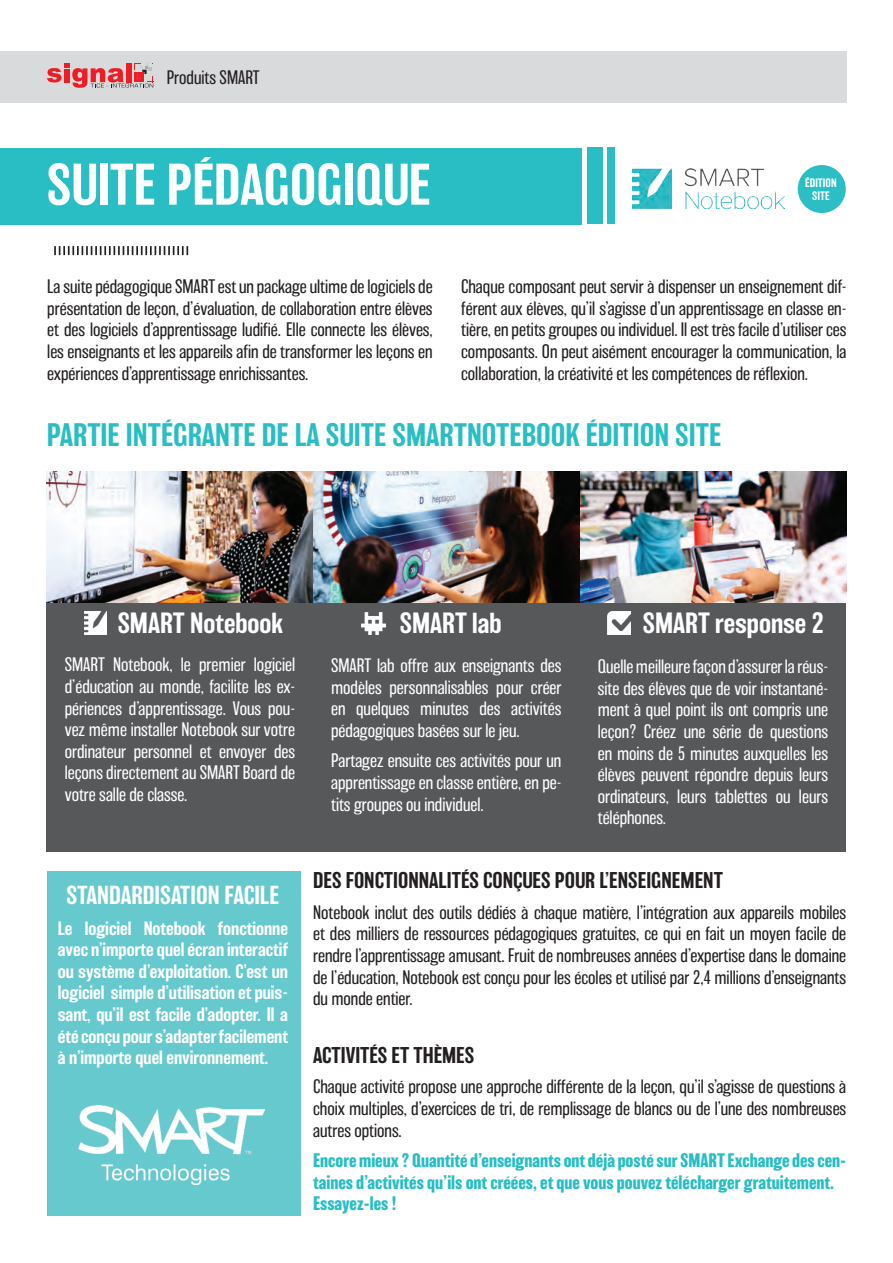
<style>
.page{position:relative;width:893px;height:1263px;background:#fff}
.page>*{position:absolute;margin:0;border:0;box-sizing:border-box;transform-origin:0 0}
.t1{font:500 54px "Balboa";color:#fff}
.Proposal{font:500 30px "Balboa";color:#28bec4}
.Text{font:500 27px "Balboa";color:#fff}
.Proposal-2{font:500 24px "Balboa";color:#fff}
.Titre{font:500 21px "Balboa";color:#231f20}
.Titre-2{font:200 18px/21.6px "Balboa";color:#231f20;text-align:justify}
.Proposal-3{font:200 18px/21.6px "Balboa";color:#fff;text-align:justify}
.Proposal-4{font:500 18px/21.6px "Balboa";color:#fff;text-align:justify}
.Titre-3{font:700 18px/21.6px "Balboa";color:#28bec4}
.Proposal-5{font:500 11.25px "Balboa";color:#fff}
</style>
<div class="page">
<div style="left:47px;top:871px;width:253px;height:345px;background:#66c9ce"></div>
<div style="left:47px;top:592px;width:799px;height:260px;background:#57585a"></div>
<img style="left:79px;top:1105px;width:185px;height:79px">
<div style="left:0;top:51px;width:846px;height:52px;background:#d9dadc"></div>
<hr style="left:892px;top:51px;width:1px;height:52px;background:#d9dadc">
<div style="left:0;top:148px;width:581px;height:76px;background:#28bec4"></div>
<div style="left:587px;top:148px;width:16px;height:76px;background:#28bec3"></div>
<div style="left:607px;top:148px;width:8px;height:76px;background:#28bec3"></div>
<svg style="left:54px;top:246px;width:134px;height:9px"></svg>
<svg style="left:47px;top:63px;width:107px;height:25px"></svg>
<img style="left:633px;top:168px;width:151px;height:41px">
<div style="left:798px;top:165px;width:48px;height:48px;background:#2bbec4;border-radius:50%"></div>
<img style="left:47px;top:471px;width:799px;height:131px">
<img style="left:362px;top:612px;width:24px;height:23px">
<img style="left:84px;top:612px;width:22px;height:23px">
<img style="left:607px;top:612px;width:23px;height:23px">
<p class="Titre-2" style="left:167px;top:67px;width:94px">Produits SMART</p>
<p class="t1" style="left:47px;top:155px;width:386px">SUITE PÉDAGOGIQUE</p>
<p class="Proposal-5" style="left:805px;top:176px;width:33px">ÉDITION</p>
<p class="Proposal-5" style="left:812px;top:190px;width:19px">SITE</p>
<p class="Titre-2" style="left:47px;top:276px;width:387px">La suite pédagogique SMART est un package ultime de logiciels de présentation de leçon, d’évaluation, de collaboration entre élèves et des logiciels d’apprentissage ludifié. Elle connecte les élèves, les enseignants et les appareils afin de transformer les leçons en expériences d’apprentissage enrichissantes.</p>
<p class="Titre-2" style="left:461px;top:276px;width:387px">Chaque composant peut servir à dispenser un enseignement dif&shy;férent aux élèves, qu’il s’agisse d’un apprentissage en classe en&shy;tière, en petits groupes ou individuel. Il est très facile d’utiliser ces composants. On peut aisément encourager la communication, la collaboration, la créativité et les compétences de réflexion.</p>
<p class="Proposal" style="left:47px;top:418px;width:676px">PARTIE INTÉGRANTE DE LA SUITE SMARTNOTEBOOK ÉDITION SITE</p>
<p class="Text" style="left:118px;top:608px;width:167px">SMART Notebook</p>
<p class="Text" style="left:400px;top:608px;width:103px">SMART lab</p>
<p class="Text" style="left:643px;top:608px;width:183px">SMART response 2</p>
<p class="Proposal-3" style="left:65px;top:654px;width:232px">SMART Notebook, le premier logiciel d’éducation au monde, facilite les ex&shy;périences d’apprentissage. Vous pou&shy;vez même installer Notebook sur votre ordinateur personnel et envoyer des leçons directement au SMART Board de votre salle de classe.</p>
<p class="Proposal-3" style="left:331px;top:655px;width:232px">SMART lab offre aux enseignants des modèles personnalisables pour créer en quelques minutes des activités pédagogiques basées sur le jeu.</p>
<p class="Proposal-3" style="left:331px;top:750px;width:232px">Partagez ensuite ces activités pour un apprentissage en classe entière, en pe&shy;tits groupes ou individuel.</p>
<p class="Proposal-3" style="left:598px;top:656px;width:232px">Quelle meilleure façon d’assurer la réus&shy;site des élèves que de voir instantané&shy;ment à quel point ils ont compris une leçon? Créez une série de questions en moins de 5 minutes auxquelles les élèves peuvent répondre depuis leurs ordinateurs, leurs tablettes ou leurs téléphones.</p>
<p class="Proposal-2" style="left:67px;top:882px;width:214px">STANDARDISATION FACILE</p>
<p class="Proposal-4" style="left:58px;top:917px;width:232px">Le logiciel Notebook fonctionne avec n’importe quel écran interactif ou système d’exploitation. C’est un logiciel simple d’utilisation et puis&shy;sant, qu’il est facile d’adopter. Il a été conçu pour s’adapter facilement à n’importe quel environnement.</p>
<p class="Titre" style="left:313px;top:869px;width:411px">DES FONCTIONNALITÉS CONÇUES POUR L’ENSEIGNEMENT</p>
<p class="Titre-2" style="left:313px;top:901px;width:535px">Notebook inclut des outils dédiés à chaque matière, l’intégration aux appareils mobiles et des milliers de ressources pédagogiques gratuites, ce qui en fait un moyen facile de rendre l’apprentissage amusant. Fruit de nombreuses années d’expertise dans le domaine de l’éducation, Notebook est conçu pour les écoles et utilisé par 2,4 millions d’enseignants du monde entier.</p>
<p class="Titre" style="left:313px;top:1043px;width:163px">ACTIVITÉS ET THÈMES</p>
<p class="Titre-2" style="left:313px;top:1076px;width:535px">Chaque activité propose une approche différente de la leçon, qu’il s’agisse de questions à choix multiples, d’exercices de tri, de remplissage de blancs ou de l’une des nombreuses autres options.</p>
<p class="Titre-3" style="left:313px;top:1150px;width:535px">Encore mieux ? Quantité d’enseignants ont déjà posté sur SMART Exchange des cen&shy;taines d’activités qu’ils ont créées, et que vous pouvez télécharger gratuitement.</p>
<p class="Titre-3" style="left:313px;top:1193px;width:85px">Essayez-les !</p>
</div>
